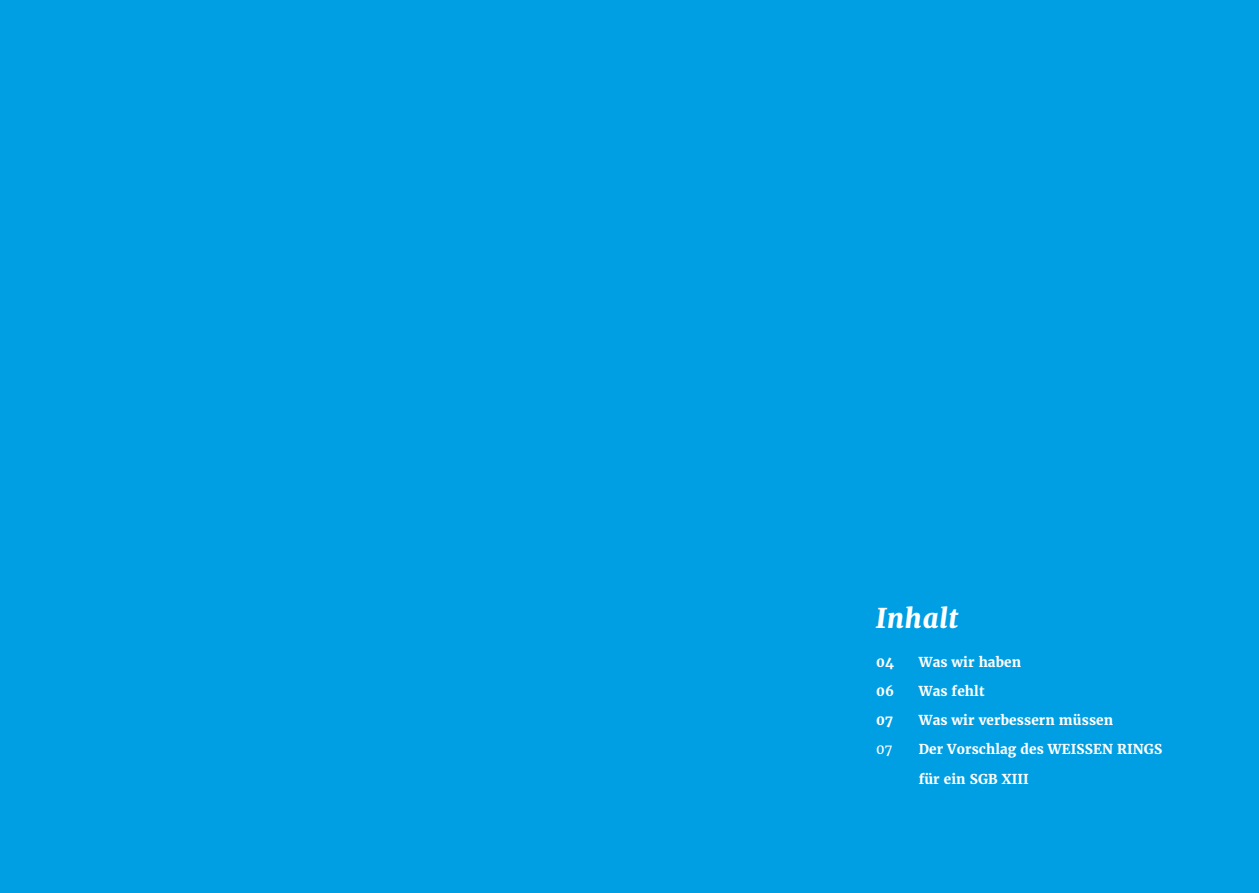
<style>
.page{position:relative;width:1259px;height:893px;background:#009fe3}
.page>*{position:absolute;margin:0;border:0;box-sizing:border-box;transform-origin:0 0}
.t1{font:italic 800 27px "Merriweather";letter-spacing:.025em;color:#fff}
.t2{font:700 13.5px/29.2px "Merriweather";letter-spacing:.01em;color:#fff}
.t3{font:13.5px "Merriweather";color:#fff}
</style>
<div class="page">
<h1 class="t1" style="left:876px;top:601px;width:83px">Inhalt</h1>
<p class="t2" style="left:876px;top:647px;width:20px">04</p>
<p class="t2" style="left:918px;top:647px;width:104px">Was wir haben</p>
<p class="t2" style="left:876px;top:676px;width:20px">06</p>
<p class="t2" style="left:918px;top:676px;width:67px">Was fehlt</p>
<p class="t2" style="left:876px;top:706px;width:18px">07</p>
<p class="t2" style="left:918px;top:706px;width:196px">Was wir verbessern müssen</p>
<p class="t3" style="left:876px;top:741px;width:18px">07</p>
<p class="t2" style="left:918px;top:735px;width:245px">Der Vorschlag des WEISSEN RINGS für ein SGB XIII</p>
</div>
